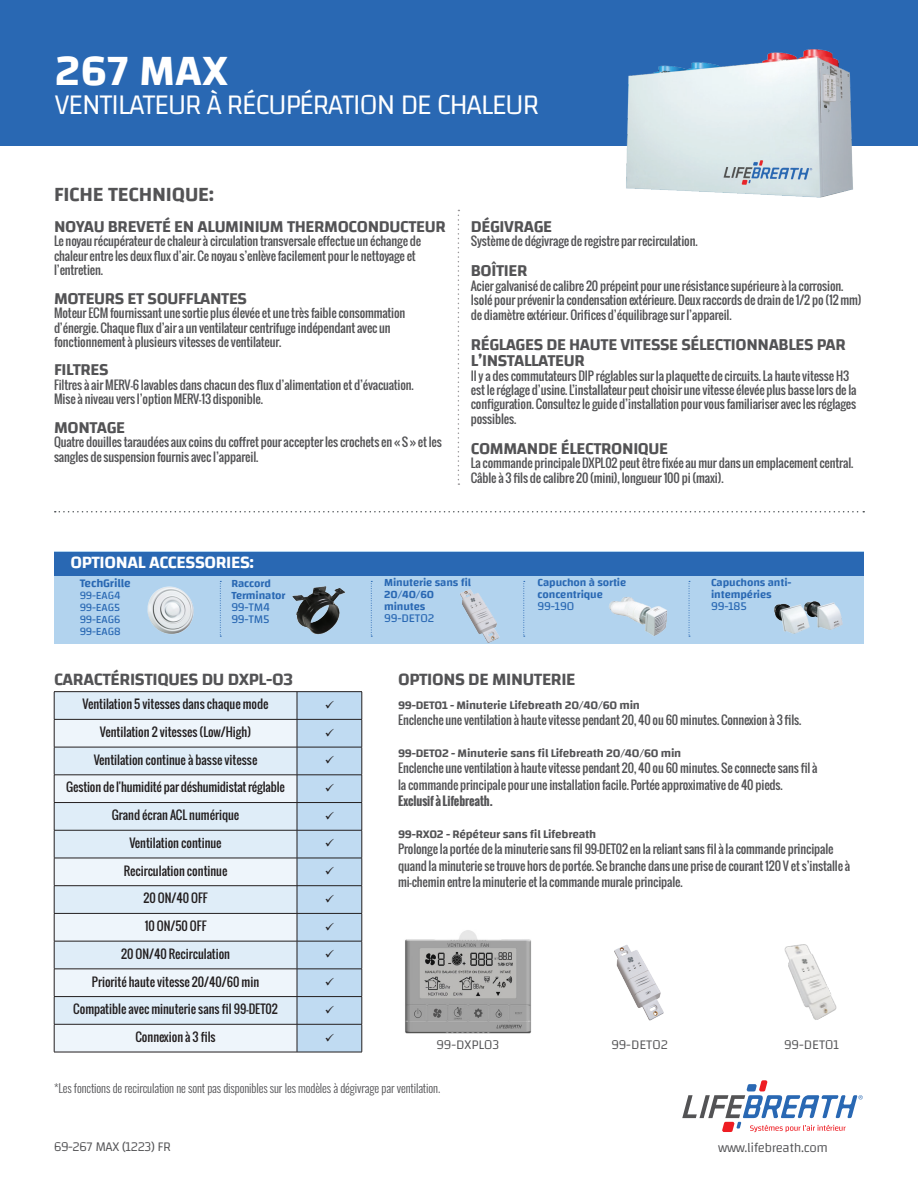
<style>
.page{position:relative;width:918px;height:1188px;background:#fff}
.page>*{position:absolute;margin:0;border:0;box-sizing:border-box;transform-origin:0 0}
.t1{font:600 45px "Changa";color:#fff}
.t2{font:300 29.25px "Changa";letter-spacing:-.05em;color:#fff}
.t3{font:600 21px "Changa";letter-spacing:-.01em;color:#535355}
.t4{font:600 18px "Changa";letter-spacing:-.02em;color:#535355}
.body{font:600 18px "Changa";letter-spacing:-.02em;color:#fff}
.body-2{font:600 17.25px/16.5px "Changa";letter-spacing:-.02em;color:#535355}
.t5{font:300 13.5px "Changa";letter-spacing:-.03em;color:#535355}
.t6{font:300 13.5px "Changa";color:#535355}
.body-3{font:12px/14.4px "Oswald";letter-spacing:-.01em;color:#535355}
.t7{font:12px "Oswald";color:#231f20}
.t8{font:600 12px "Changa";letter-spacing:-.02em;color:#535355}
.body-4{font:300 12px "Oswald";letter-spacing:-.01em;color:#535355}
.body-5{font:12px/12px "Changa";letter-spacing:-.01em;color:#2968b3}
.body-6{font:600 12px "Changa";letter-spacing:-.01em;color:#2968b3}
.body-7{font:600 11.25px/12px "Changa";letter-spacing:-.01em;color:#2968b3}
.body-8{font:11.25px/12px "Changa";letter-spacing:-.01em;color:#2968b3;text-align:justify}
.s1{font-weight:700}
</style>
<div class="page">
<div style="left:0;top:0;width:918px;height:145px;background:#2968b3"></div>
<svg style="left:55px;top:511px;width:809px;height:1px"></svg>
<img style="left:616px;top:49px;width:243px;height:149px">
<div style="left:54px;top:552px;width:810px;height:92px;background:#b2d3ee"></div>
<div style="left:54px;top:552px;width:810px;height:24px;background:#2968b3"></div>
<img style="left:774px;top:601px;width:69px;height:33px">
<img style="left:460px;top:589px;width:40px;height:54px">
<img style="left:292px;top:586px;width:53px;height:49px">
<svg style="left:220px;top:581px;width:1px;height:56px"></svg>
<svg style="left:371px;top:581px;width:1px;height:56px"></svg>
<svg style="left:523px;top:581px;width:2px;height:56px"></svg>
<svg style="left:689px;top:581px;width:1px;height:56px"></svg>
<img style="left:147px;top:586px;width:47px;height:48px">
<img style="left:609px;top:597px;width:58px;height:39px">
<svg style="left:458px;top:210px;width:1px;height:275px"></svg>
<svg style="left:682px;top:1080px;width:181px;height:52px"></svg>
<svg style="left:55px;top:692px;width:242px;height:27px;background:#dceaf5"></svg>
<svg style="left:55px;top:720px;width:242px;height:332px;background:#e3edf6"></svg>
<hr style="left:54px;top:719px;width:243px;height:1px;background:#231f20">
<hr style="left:54px;top:747px;width:243px;height:1px;background:#231f20">
<hr style="left:54px;top:775px;width:243px;height:1px;background:#231f20">
<hr style="left:54px;top:802px;width:243px;height:1px;background:#231f20">
<hr style="left:54px;top:830px;width:243px;height:1px;background:#231f20">
<hr style="left:54px;top:858px;width:243px;height:1px;background:#231f20">
<hr style="left:54px;top:885px;width:243px;height:1px;background:#231f20">
<hr style="left:54px;top:913px;width:243px;height:1px;background:#231f20">
<hr style="left:54px;top:941px;width:243px;height:1px;background:#231f20">
<hr style="left:54px;top:969px;width:243px;height:1px;background:#231f20">
<hr style="left:54px;top:996px;width:243px;height:1px;background:#231f20">
<hr style="left:54px;top:1024px;width:243px;height:1px;background:#231f20">
<svg style="left:54px;top:692px;width:1px;height:360px"></svg>
<hr style="left:54px;top:1052px;width:243px;height:1px;background:#231f20">
<hr style="left:297px;top:1052px;width:65px;height:1px;background:#231f20">
<hr style="left:54px;top:691px;width:243px;height:1px;background:#231f20">
<hr style="left:297px;top:691px;width:65px;height:1px;background:#231f20">
<img style="left:614px;top:945px;width:50px;height:76px">
<img style="left:784px;top:944px;width:53px;height:76px">
<img style="left:405px;top:930px;width:127px;height:104px">
<svg style="left:297px;top:692px;width:66px;height:360px;background:#b7d0e6"></svg>
<p class="t1" style="left:55px;top:43px;width:175px">267 MAX</p>
<p class="t2" style="left:55px;top:86px;width:486px">VENTILATEUR À RÉCUPÉRATION DE CHALEUR</p>
<p class="t3" style="left:54px;top:181px;width:162px">FICHE TECHNIQUE:</p>
<p class="body-2" style="left:54px;top:218px;width:393px">NOYAU BREVETÉ EN ALUMINIUM THERMOCONDUCTEUR</p>
<p class="body-3" style="left:54px;top:234px;width:369px">Le noyau récupérateur de chaleur à circulation transversale effectue un échange de chaleur entre les deux flux d’air. Ce noyau s’enlève facilement pour le nettoyage et l’entretien.</p>
<p class="body-2" style="left:54px;top:290px;width:195px">MOTEURS ET SOUFFLANTES</p>
<p class="body-3" style="left:54px;top:306px;width:353px">Moteur ECM fournissant une sortie plus élevée et une très faible consommation d’énergie. Chaque flux d’air a un ventilateur centrifuge indépendant avec un fonctionnement à plusieurs vitesses de ventilateur.</p>
<p class="body-2" style="left:54px;top:361px;width:56px">FILTRES</p>
<p class="body-3" style="left:54px;top:377px;width:361px">Filtres à air MERV-6 lavables dans chacun des flux d’alimentation et d’évacuation.<br>Mise à niveau vers l’option MERV-13 disponible.</p>
<p class="body-2" style="left:54px;top:419px;width:73px">MONTAGE</p>
<p class="body-3" style="left:54px;top:435px;width:389px">Quatre douilles taraudées aux coins du coffret pour accepter les crochets en « S » et les sangles de suspension fournis avec l’appareil.</p>
<p class="body-2" style="left:471px;top:218px;width:83px">DÉGIVRAGE</p>
<p class="body-3" style="left:471px;top:234px;width:228px">Système de dégivrage de registre par recirculation.</p>
<p class="body-2" style="left:471px;top:262px;width:58px">BOÎTIER</p>
<p class="body-3" style="left:471px;top:278px;width:392px">Acier galvanisé de calibre 20 prépeint pour une résistance supérieure à la corrosion.<br>Isolé pour prévenir la condensation extérieure. Deux raccords de drain de 1/2 po (12 mm) de diamètre extérieur. Orifices d’équilibrage sur l’appareil.</p>
<p class="body-2" style="left:471px;top:335px;width:377px">RÉGLAGES DE HAUTE VITESSE SÉLECTIONNABLES PAR<br>L’INSTALLATEUR</p>
<p class="body-3" style="left:471px;top:368px;width:387px">Il y a des commutateurs DIP réglables sur la plaquette de circuits. La haute vitesse H3 est le réglage d’usine. L’installateur peut choisir une vitesse élevée plus basse lors de la configuration. Consultez le guide d’installation pour vous familiariser avec les réglages possibles.</p>
<p class="body-2" style="left:471px;top:440px;width:199px">COMMANDE ÉLECTRONIQUE</p>
<p class="body-3" style="left:471px;top:456px;width:384px">La commande principale DXPL02 peut être fixée au mur dans un emplacement central.<br>Câble à 3 fils de calibre 20 (mini), longueur 100 pi (maxi).</p>
<p class="body" style="left:70px;top:551px;width:185px">OPTIONAL ACCESSORIES:</p>
<p class="body-6" style="left:80px;top:576px;width:53px">TechGrille</p>
<p class="body-8" style="left:80px;top:589px;width:42px">99-EAG4<br>99-EAG5<br>99-EAG6<br>99-EAG8</p>
<p class="body-7" style="left:231px;top:577px;width:56px">Raccord<br>Terminator</p>
<p class="body-5" style="left:231px;top:601px;width:40px">99-TM4<br>99-TM5</p>
<p class="body-7" style="left:384px;top:577px;width:88px">Minuterie sans fil<br>20/40/60 minutes</p>
<p class="body-5" style="left:384px;top:612px;width:52px">99-DET02</p>
<p class="body-7" style="left:538px;top:576px;width:90px">Capuchon à sortie concentrique</p>
<p class="body-5" style="left:538px;top:599px;width:38px">99-190</p>
<p class="body-7" style="left:711px;top:576px;width:82px">Capuchons anti&shy;intempéries</p>
<p class="body-5" style="left:711px;top:599px;width:37px">99-185</p>
<p class="t4" style="left:54px;top:668px;width:240px">CARACTÉRISTIQUES DU DXPL-03</p>
<p class="t4" style="left:398px;top:668px;width:179px">OPTIONS DE MINUTERIE</p>
<p class="t8" style="left:398px;top:698px;width:243px">99-DET01 - Minuterie Lifebreath 20/40/60 min</p>
<p class="body-3" style="left:398px;top:713px;width:405px">Enclenche une ventilation à haute vitesse pendant 20, 40 ou 60 minutes. Connexion à 3 fils.</p>
<p class="t8" style="left:398px;top:746px;width:285px">99-DET02 - Minuterie sans fil Lifebreath 20/40/60 min</p>
<p class="body-3" style="left:398px;top:760px;width:421px;line-height:16.5px">Enclenche une ventilation à haute vitesse pendant 20, 40 ou 60 minutes. Se connecte sans fil à la commande principale pour une installation facile. Portée approximative de 40 pieds.<br><span class="s1">Exclusif à Lifebreath.</span></p>
<p class="t8" style="left:398px;top:827px;width:200px">99-RX02 - Répéteur sans fil Lifebreath</p>
<p class="body-3" style="left:398px;top:841px;width:454px;line-height:16.5px">Prolonge la portée de la minuterie sans fil 99-DET02 en la reliant sans fil à la commande principale quand la minuterie se trouve hors de portée. Se branche dans une prise de courant 120 V et s’installe à mi-chemin entre la minuterie et la commande murale principale.</p>
<p class="t7" style="left:83px;top:695px;width:187px">Ventilation 5 vitesses dans chaque mode</p>
<p class="t7" style="left:100px;top:723px;width:153px">Ventilation 2 vitesses (Low/High)</p>
<p class="t7" style="left:94px;top:751px;width:165px">Ventilation continue à basse vitesse</p>
<p class="t7" style="left:66px;top:778px;width:220px">Gestion de l'humidité par déshumidistat réglable</p>
<p class="t7" style="left:112px;top:806px;width:129px">Grand écran ACL numérique</p>
<p class="t7" style="left:130px;top:834px;width:94px">Ventilation continue</p>
<p class="t7" style="left:124px;top:861px;width:105px">Recirculation continue</p>
<p class="t7" style="left:143px;top:889px;width:66px">20 ON/40 OFF</p>
<p class="t7" style="left:145px;top:917px;width:63px">10 ON/50 OFF</p>
<p class="t7" style="left:121px;top:945px;width:110px">20 ON/40 Recirculation</p>
<p class="t7" style="left:92px;top:972px;width:169px">Priorité haute vitesse 20/40/60 min</p>
<p class="t7" style="left:73px;top:1000px;width:206px">Compatible avec minuterie sans fil 99-DET02</p>
<p class="t7" style="left:135px;top:1028px;width:82px">Connexion à 3 fils</p>
<p class="t6" style="left:436px;top:1037px;width:64px">99-DXPL03</p>
<p class="t5" style="left:611px;top:1037px;width:58px">99-DET02</p>
<p class="t5" style="left:784px;top:1037px;width:56px">99-DET01</p>
<p class="body-4" style="left:54px;top:1077px;width:388px">*Les fonctions de recirculation ne sont pas disponibles sur les modèles à dégivrage par ventilation.</p>
<p class="t5" style="left:54px;top:1138px;width:118px">69-267 MAX (1223) FR</p>
<p class="t5" style="left:718px;top:1139px;width:111px">www.lifebreath.com</p>
</div>
